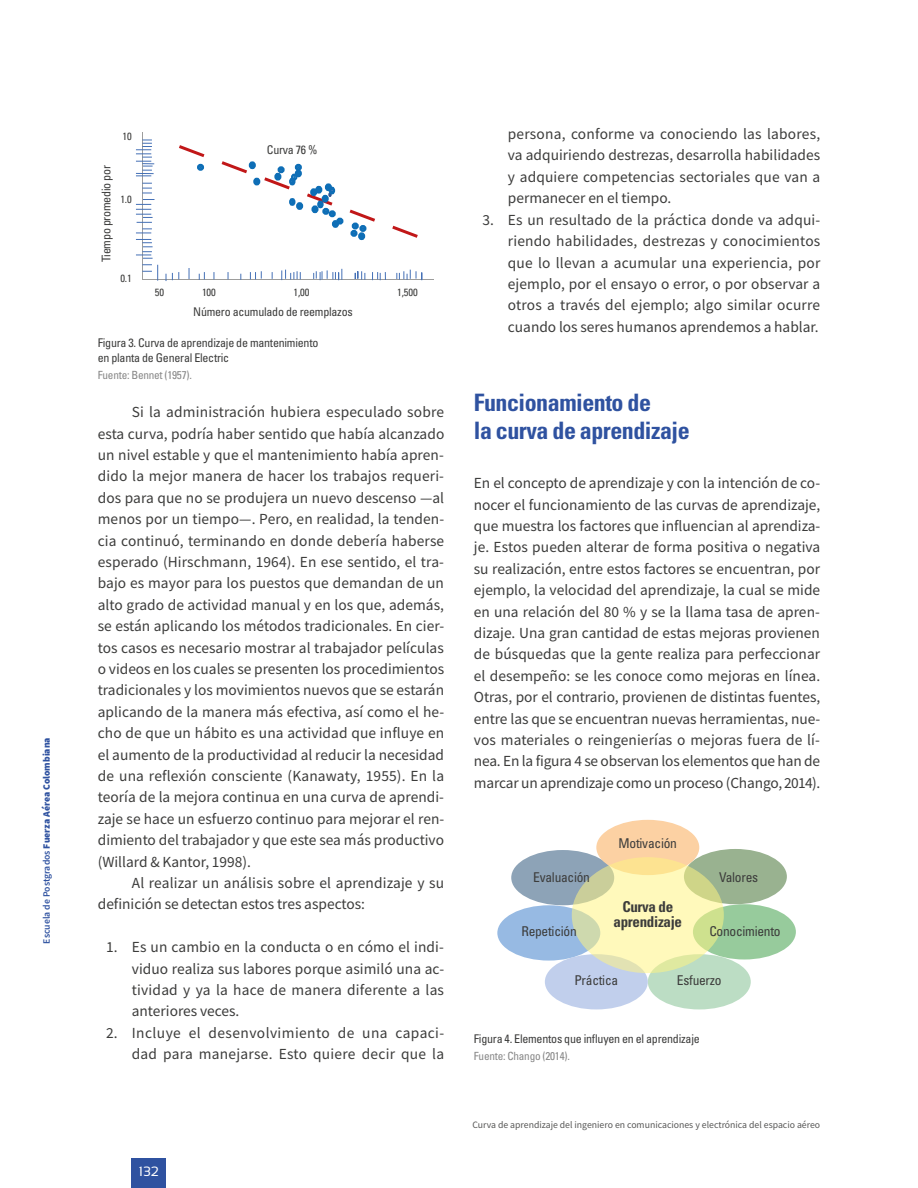
<style>
.page{position:relative;width:918px;height:1188px;background:#fff}
.page>*{position:absolute;margin:0;border:0;box-sizing:border-box;transform-origin:0 0}
.t1{font:700 condensed 24px/28.5px "Univers";letter-spacing:-.02em;color:#2f52a0}
.t2{font:15.3px/21.5px "Source Sans Pro";color:#3c3c3b;text-align:justify}
.t3{font:15.3px/21.5px "Source Sans Pro";letter-spacing:.02em;color:#3c3c3b;text-align:right}
.t4{font:700 condensed 15px/15px "Univers";letter-spacing:-.02em;color:#3c3c3b;text-align:center}
.t5{font:condensed 13.5px "Univers";letter-spacing:-.02em;color:#3c3c3b}
.t6{font:13.5px "Sansation";color:#fff}
.t7{font:condensed 12px/15px "Univers";letter-spacing:-.02em;color:#3c3c3b}
.t8{font:condensed 11.25px "Univers";letter-spacing:-.02em;color:#878787}
.t9{font:condensed 10.5px "Univers";letter-spacing:-.01em;color:#3c3c3b}
.t10{font:9.75px "Source Sans Pro";color:#575756}
.t11{font:900 9.75px "Source Sans Pro";color:#2f52a0}
.s1{font-weight:600}
</style>
<div class="page">
<div style="left:132px;top:1158px;width:34px;height:30px;background:#2f52a0"></div>
<div style="left:648px;top:954px;width:103px;height:55px;background:#bcddc4;border-radius:50%"></div>
<div style="left:693px;top:904px;width:103px;height:56px;background:#97cb9c;border-radius:50%"></div>
<div style="left:497px;top:905px;width:103px;height:56px;background:#97bae3;border-radius:50%"></div>
<div style="left:684px;top:849px;width:103px;height:55px;background:#99b290;border-radius:50%"></div>
<div style="left:511px;top:850px;width:103px;height:55px;background:#8da3b7;border-radius:50%"></div>
<div style="left:596px;top:820px;width:103px;height:55px;background:#fcd1a3;border-radius:50%"></div>
<div style="left:545px;top:954px;width:103px;height:55px;background:#c1cfec;border-radius:50%"></div>
<svg style="left:572px;top:857px;width:152px;height:116px;background:#f1eeae"></svg>
<hr style="left:142px;top:132px;width:1px;height:148px;background:#9d9d9c">
<hr style="left:143px;top:279px;width:291px;height:1px;background:#9d9d9c">
<svg style="left:179px;top:145px;width:239px;height:95px"></svg>
<div style="left:358px;top:232px;width:7px;height:8px;border:4px solid #0e6eb6;border-radius:50%"></div>
<svg style="left:136px;top:183px;width:18px;height:40px"></svg>
<svg style="left:136px;top:229px;width:22px;height:52px"></svg>
<svg style="left:166px;top:273px;width:7px;height:8px"></svg>
<svg style="left:199px;top:272px;width:6px;height:8px"></svg>
<svg style="left:250px;top:271px;width:12px;height:8px"></svg>
<svg style="left:281px;top:270px;width:20px;height:10px"></svg>
<svg style="left:313px;top:269px;width:30px;height:11px"></svg>
<svg style="left:355px;top:271px;width:11px;height:9px"></svg>
<svg style="left:372px;top:272px;width:14px;height:8px"></svg>
<svg style="left:397px;top:270px;width:26px;height:10px"></svg>
<svg style="left:136px;top:140px;width:18px;height:37px"></svg>
<p class="t11" style="left:40px;top:944px;width:208px;rotate:-90deg"><span class="s1">Escuela de Postgrados</span> Fuerza Aérea Colombiana</p>
<p class="t9" style="left:123px;top:130px;width:11px">10</p>
<p class="t7" style="left:99px;top:262px;width:98px;rotate:-90deg">Tiempo promedio por</p>
<p class="t9" style="left:120px;top:193px;width:13px">1.0</p>
<p class="t9" style="left:120px;top:272px;width:13px">0.1</p>
<p class="t7" style="left:267px;top:142px;width:52px">Curva 76 %</p>
<p class="t9" style="left:155px;top:285px;width:11px">50</p>
<p class="t9" style="left:202px;top:285px;width:15px">100</p>
<p class="t9" style="left:293px;top:285px;width:18px">1,00</p>
<p class="t9" style="left:397px;top:285px;width:22px">1,500</p>
<p class="t7" style="left:193px;top:304px;width:161px">Número acumulado de reemplazos</p>
<p class="t7" style="left:98px;top:335px;width:222px">Figura 3. Curva de aprendizaje de mantenimiento en planta de General Electric</p>
<p class="t8" style="left:98px;top:368px;width:96px">Fuente: Bennet (1957).</p>
<p class="t2" style="left:98px;top:401px;width:348px;text-indent:34px">Si la administración hubiera especulado sobre esta curva, podría haber sentido que había alcanzado un nivel estable y que el mantenimiento había apren&shy;dido la mejor manera de hacer los trabajos requeri&shy;dos para que no se produjera un nuevo descenso —al menos por un tiempo—. Pero, en realidad, la tenden&shy;cia continuó, terminando en donde debería haberse esperado (Hirschmann, 1964). En ese sentido, el tra&shy;bajo es mayor para los puestos que demandan de un alto grado de actividad manual y en los que, además, se están aplicando los métodos tradicionales. En cier&shy;tos casos es necesario mostrar al trabajador películas o videos en los cuales se presenten los procedimientos tradicionales y los movimientos nuevos que se estarán aplicando de la manera más efectiva, así como el he&shy;cho de que un hábito es una actividad que influye en el aumento de la productividad al reducir la necesidad de una reflexión consciente (Kanawaty, 1955). En la teoría de la mejora continua en una curva de aprendi&shy;zaje se hace un esfuerzo continuo para mejorar el ren&shy;dimiento del trabajador y que este sea más productivo (Willard &amp; Kantor, 1998).</p>
<p class="t2" style="left:98px;top:872px;width:348px;text-indent:34px">Al realizar un análisis sobre el aprendizaje y su definición se detectan estos tres aspectos:</p>
<p class="t2" style="left:132px;top:936px;width:314px;text-indent:-26px">1. Es un cambio en la conducta o en cómo el indi&shy;viduo realiza sus labores porque asimiló una ac&shy;tividad y ya la hace de manera diferente a las anteriores veces.</p>
<p class="t3" style="left:106px;top:1022px;width:340px">2. Incluye el desenvolvimiento de una capaci&shy;dad para manejarse. Esto quiere decir que la</p>
<p class="t6" style="left:139px;top:1164px;width:21px">132</p>
<p class="t2" style="left:508px;top:123px;width:314px">persona, conforme va conociendo las labores, va adquiriendo destrezas, desarrolla habilidades y adquiere competencias sectoriales que van a permanecer en el tiempo.</p>
<p class="t2" style="left:508px;top:209px;width:314px;text-indent:-26px">3. Es un resultado de la práctica donde va adqui&shy;riendo habilidades, destrezas y conocimientos que lo llevan a acumular una experiencia, por ejemplo, por el ensayo o error, o por observar a otros a través del ejemplo; algo similar ocurre cuando los seres humanos aprendemos a hablar.</p>
<h1 class="t1" style="left:474px;top:388px;width:217px">Funcionamiento de<br>la curva de aprendizaje</h1>
<p class="t2" style="left:474px;top:472px;width:348px">En el concepto de aprendizaje y con la intención de co&shy;nocer el funcionamiento de las curvas de aprendizaje, que muestra los factores que influencian al aprendiza&shy;je. Estos pueden alterar de forma positiva o negativa su realización, entre estos factores se encuentran, por ejemplo, la velocidad del aprendizaje, la cual se mide en una relación del 80 % y se la llama tasa de apren&shy;dizaje. Una gran cantidad de estas mejoras provienen de búsquedas que la gente realiza para perfeccionar el desempeño: se les conoce como mejoras en línea.<br>Otras, por el contrario, provienen de distintas fuentes, entre las que se encuentran nuevas herramientas, nue&shy;vos materiales o reingenierías o mejoras fuera de lí&shy;nea. En la figura 4 se observan los elementos que han de marcar un aprendizaje como un proceso (Chango, 2014).</p>
<p class="t5" style="left:619px;top:835px;width:60px">Motivación</p>
<p class="t5" style="left:533px;top:869px;width:58px">Evaluación</p>
<p class="t5" style="left:719px;top:869px;width:41px">Valores</p>
<p class="t4" style="left:613px;top:899px;width:70px">Curva de aprendizaje</p>
<p class="t5" style="left:521px;top:923px;width:57px">Repetición</p>
<p class="t5" style="left:709px;top:923px;width:73px">Conocimiento</p>
<p class="t5" style="left:574px;top:972px;width:45px">Práctica</p>
<p class="t5" style="left:677px;top:972px;width:46px">Esfuerzo</p>
<p class="t7" style="left:474px;top:1031px;width:227px">Figura 4. Elementos que influyen en el aprendizaje</p>
<p class="t8" style="left:474px;top:1049px;width:98px">Fuente: Chango (2014).</p>
<p class="t10" style="left:472px;top:1118px;width:349px">Curva de aprendizaje del ingeniero en comunicaciones y electrónica del espacio aéreo</p>
</div>
